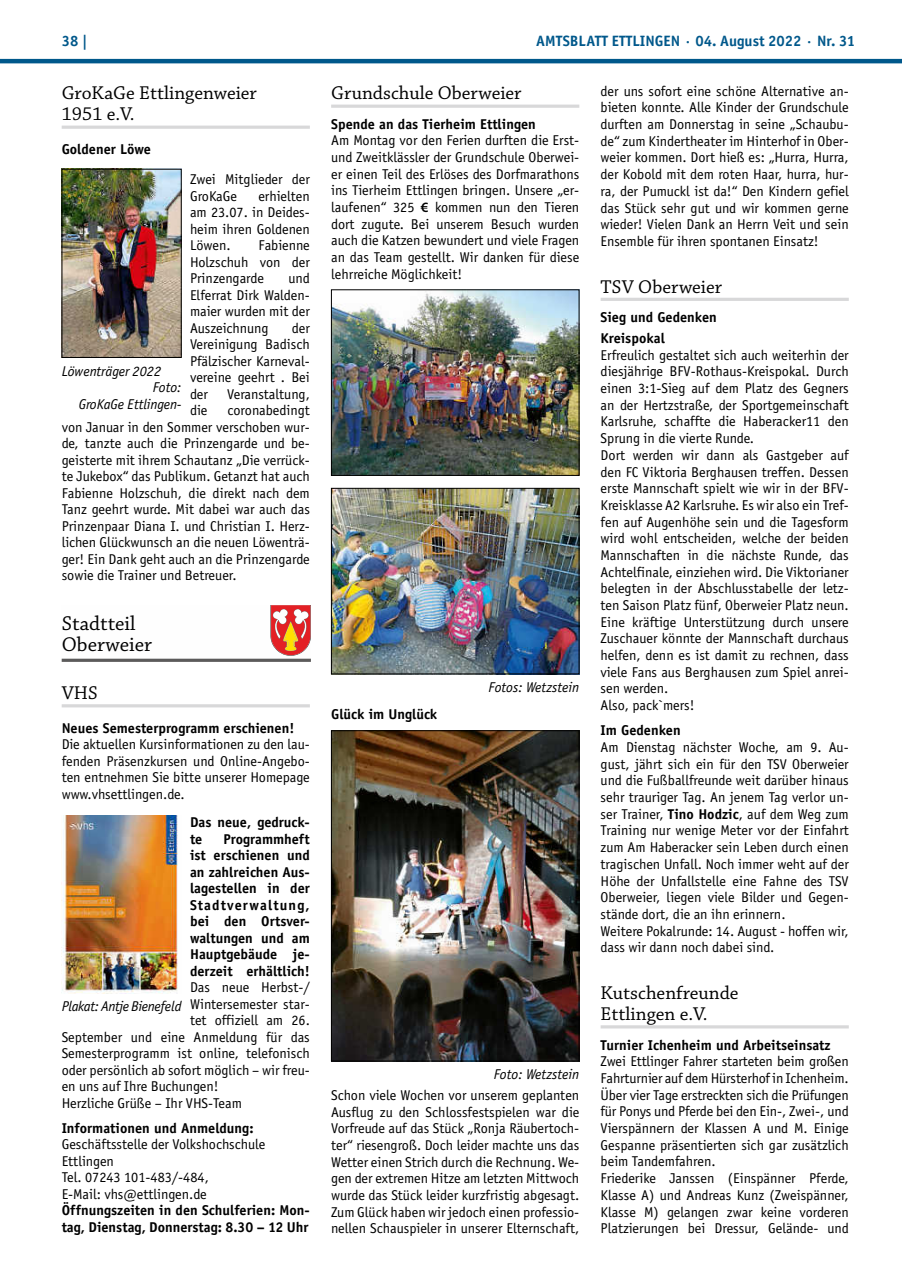
<style>
.page{position:relative;width:902px;height:1280px;background:#fff}
.page>*{position:absolute;margin:0;border:0;box-sizing:border-box;transform-origin:0 0}
.t1{font:21px/21px "Chaparral Pro";color:#000}
.t2{font:19.5px/21px "Chaparral Pro";color:#000}
.t3{font:700 15px "Officina Sans";color:#00588b}
.t4{font:14.25px/16.6px "Officina Sans";color:#000;text-align:justify}
.t5{font:700 14.25px/16.5px "Officina Sans";color:#000}
.t6{font:italic 14.25px "Officina Sans";color:#000}
.t7{font:italic 14.25px "Officina Sans";letter-spacing:-.02em;color:#000}
.s1{font-weight:700}
.s2{font-family:"Myriad Pro";font-weight:600}
</style>
<div class="page">
<hr style="left:0;top:59px;width:901px;height:4px;background:#00588b">
<hr style="left:62px;top:126px;width:248px;height:3px;background:#d8d8d9">
<hr style="left:62px;top:704px;width:248px;height:3px;background:#d8d8d9">
<img style="left:64px;top:171px;width:115px;height:185px">
<div style="left:62px;top:169px;width:119px;height:189px;border:1px solid #000"></div>
<hr style="left:62px;top:659px;width:249px;height:3px;background:#5c5b5b">
<svg style="left:270px;top:606px;width:41px;height:50px"></svg>
<img style="left:62px;top:815px;width:116px;height:178px">
<hr style="left:331px;top:105px;width:248px;height:3px;background:#d8d8d9">
<img style="left:333px;top:291px;width:244px;height:183px">
<div style="left:331px;top:289px;width:248px;height:187px;border:1px solid #000"></div>
<img style="left:333px;top:490px;width:244px;height:182px">
<div style="left:331px;top:488px;width:248px;height:186px;border:1px solid #000"></div>
<img style="left:333px;top:732px;width:244px;height:327px">
<div style="left:331px;top:730px;width:248px;height:331px;border:1px solid #000"></div>
<hr style="left:600px;top:298px;width:248px;height:3px;background:#d8d8d9">
<hr style="left:600px;top:1025px;width:248px;height:3px;background:#d8d8d9">
<p class="t3" style="left:62px;top:32px;width:28px">38 |</p>
<p class="t3" style="left:536px;top:32px;width:320px">AMTSBLATT ETTLINGEN · 04. August 2022 · Nr. 31</p>
<h2 class="t2" style="left:62px;top:84px;width:197px">GroKaGe Ettlingenweier<br>1951 e.V.</h2>
<p class="t5" style="left:62px;top:141px;width:91px">Goldener Löwe</p>
<p class="t4" style="left:600px;top:83px;width:250px">der uns sofort eine schöne Alternative an&shy;bieten konnte. Alle Kinder der Grundschule durften am Donnerstag in seine „Schaubu&shy;de“ zum Kindertheater im Hinterhof in Ober&shy;weier kommen. Dort hieß es: „Hurra, Hurra, der Kobold mit dem roten Haar, hurra, hur&shy;ra, der Pumuckl ist da!“ Den Kindern gefiel das Stück sehr gut und wir kommen gerne wieder! Vielen Dank an Herrn Veit und sein Ensemble für ihren spontanen Einsatz!</p>
<h2 class="t2" style="left:600px;top:277px;width:123px">TSV Oberweier</h2>
<p class="t5" style="left:600px;top:307px;width:118px;line-height:21px">Sieg und Gedenken<br>Kreispokal</p>
<p class="t4" style="left:600px;top:347px;width:250px;text-align:left">Erfreulich gestaltet sich auch weiterhin der diesjährige BFV-Rothaus-Kreispokal. Durch einen 3:1-Sieg auf dem Platz des Gegners an der Hertzstraße, der Sportgemeinschaft Karlsruhe, schaffte die Haberacker11 den Sprung in die vierte Runde.<br>Dort werden wir dann als Gastgeber auf den FC Viktoria Berghausen treffen. Dessen erste Mannschaft spielt wie wir in der BFV-Kreisklasse A2 Karlsruhe. Es wir also ein Tref&shy;fen auf Augenhöhe sein und die Tagesform wird wohl entscheiden, welche der beiden Mannschaften in die nächste Runde, das Achtelfinale, einziehen wird. Die Viktorianer belegten in der Abschlusstabelle der letz&shy;ten Saison Platz fünf, Oberweier Platz neun.<br>Eine kräftige Unterstützung durch unsere Zuschauer könnte der Mannschaft durchaus helfen, denn es ist damit zu rechnen, dass viele Fans aus Berghausen zum Spiel anrei&shy;sen werden.<br>Also, pack`mers!</p>
<p class="t5" style="left:600px;top:722px;width:82px">Im Gedenken</p>
<p class="t4" style="left:600px;top:739px;width:250px;text-align:left">Am Dienstag nächster Woche, am 9. Au&shy;gust, jährt sich ein für den TSV Oberweier und die Fußballfreunde weit darüber hinaus sehr trauriger Tag. An jenem Tag verlor un&shy;ser Trainer, <span class="s1">Tino Hodzic</span>, auf dem Weg zum Training nur wenige Meter vor der Einfahrt zum Am Haberacker sein Leben durch einen tragischen Unfall. Noch immer weht auf der Höhe der Unfallstelle eine Fahne des TSV Oberweier, liegen viele Bilder und Gegen&shy;stände dort, die an ihn erinnern.<br>Weitere Pokalrunde: 14. August - hoffen wir, dass wir dann noch dabei sind.</p>
<h2 class="t2" style="left:600px;top:983px;width:139px">Kutschenfreunde<br>Ettlingen e.V.</h2>
<p class="t5" style="left:600px;top:1036px;width:231px">Turnier Ichenheim und Arbeitseinsatz</p>
<p class="t4" style="left:600px;top:1053px;width:250px;text-align:left">Zwei Ettlinger Fahrer starteten beim großen Fahrturnier auf dem Hürsterhof in Ichenheim.<br>Über vier Tage erstreckten sich die Prüfungen für Ponys und Pferde bei den Ein-, Zwei-, und Vierspännern der Klassen A und M. Einige Gespanne präsentierten sich gar zusätzlich beim Tandemfahren.<br>Friederike Janssen (Einspänner Pferde, Klasse A) und Andreas Kunz (Zweispänner, Klasse M) gelangen zwar keine vorderen Platzierungen bei Dressur, Gelände- und</p>
<h2 class="t2" style="left:331px;top:84px;width:192px">Grundschule Oberweier</h2>
<p class="t5" style="left:331px;top:116px;width:206px">Spende an das Tierheim Ettlingen</p>
<p class="t4" style="left:331px;top:132px;width:250px">Am Montag vor den Ferien durften die Erst&shy;und Zweitklässler der Grundschule Oberwei&shy;er einen Teil des Erlöses des Dorfmarathons ins Tierheim Ettlingen bringen. Unsere „er&shy;laufenen“ 325 <span class="s2">€</span> kommen nun den Tieren dort zugute. Bei unserem Besuch wurden auch die Katzen bewundert und viele Fragen an das Team gestellt. Wir danken für diese lehrreiche Möglichkeit!</p>
<p class="t4" style="left:190px;top:171px;width:121px">Zwei Mitglieder der<br>GroKaGe</p>
<p class="t4" style="left:190px;top:187px;width:121px;text-indent:68px">erhielten am 23.07. in Deides&shy;heim ihren Goldenen Löwen.</p>
<p class="t4" style="left:190px;top:237px;width:121px;text-indent:69px">Fabienne Holzschuh von der Prinzengarde</p>
<p class="t4" style="left:190px;top:270px;width:121px;text-indent:98px">und Elferrat Dirk Walden&shy;maier wurden mit der Auszeichnung</p>
<p class="t4" style="left:190px;top:319px;width:121px;text-indent:102px">der Vereinigung Badisch Pfälzischer Karneval&shy;vereine geehrt . Bei der</p>
<p class="t6" style="left:62px;top:362px;width:101px">Löwenträger 2022</p>
<p class="t6" style="left:153px;top:379px;width:30px">Foto:</p>
<p class="t6" style="left:79px;top:395px;width:104px">GroKaGe Ettlingen-</p>
<p class="t4" style="left:227px;top:385px;width:84px">Veranstaltung,</p>
<p class="t4" style="left:62px;top:402px;width:250px;text-indent:166px">coronabedingt von Januar in den Sommer verschoben wur&shy;de, tanzte auch die Prinzengarde und be&shy;geisterte mit ihrem Schautanz „Die verrück&shy;te Jukebox“ das Publikum. Getanzt hat auch Fabienne Holzschuh, die direkt nach dem Tanz geehrt wurde. Mit dabei war auch das Prinzenpaar Diana I. und Christian I. Herz&shy;lichen Glückwunsch an die neuen Löwenträ&shy;ger! Ein Dank geht auch an die Prinzengarde sowie die Trainer und Betreuer.</p>
<h1 class="t1" style="left:62px;top:614px;width:92px">Stadtteil<br>Oberweier</h1>
<h2 class="t2" style="left:62px;top:683px;width:38px">VHS</h2>
<p class="t5" style="left:62px;top:719px;width:234px">Neues Semesterprogramm erschienen!</p>
<p class="t4" style="left:62px;top:736px;width:250px">Die aktuellen Kursinformationen zu den lau&shy;fenden Präsenzkursen und Online-Angebo&shy;ten entnehmen Sie bitte unserer Homepage www.vhsettlingen.de.</p>
<p class="t4" style="left:190px;top:402px;width:19px">die</p>
<p class="t6" style="left:488px;top:679px;width:92px">Fotos: Wetzstein</p>
<p class="t5" style="left:331px;top:706px;width:108px">Glück im Unglück</p>
<p class="t5" style="left:190px;top:814px;width:121px">Das neue, gedruck&shy;te</p>
<p class="t5" style="left:190px;top:830px;width:121px;text-align:justify;text-indent:33px">Programmheft ist erschienen und an zahlreichen Aus&shy;lagestellen in der Stadtverwaltung, bei den Ortsver&shy;waltungen und am Hauptgebäude je&shy;derzeit erhältlich!</p>
<p class="t4" style="left:190px;top:979px;width:121px">Das neue Herbst-/</p>
<p class="t4" style="left:190px;top:995px;width:121px">Wintersemester star-</p>
<p class="t4" style="left:190px;top:1012px;width:121px">tet offiziell am 26.</p>
<p class="t4" style="left:62px;top:1028px;width:250px">September und eine Anmeldung für das</p>
<p class="t4" style="left:62px;top:1045px;width:250px">Semesterprogramm ist online, telefonisch</p>
<p class="t4" style="left:62px;top:1061px;width:250px">oder persönlich ab sofort möglich – wir freu-</p>
<p class="t4" style="left:62px;top:1078px;width:158px">en uns auf Ihre Buchungen!</p>
<p class="t4" style="left:62px;top:1094px;width:182px">Herzliche Grüße – Ihr VHS-Team</p>
<p class="t5" style="left:62px;top:1119px;width:193px">Informationen und Anmeldung:</p>
<p class="t4" style="left:62px;top:1136px;width:205px;text-align:left">Geschäftsstelle der Volkshochschule<br>Ettlingen<br>Tel. 07243 101-483/-484,<br>E-Mail: vhs@ettlingen.de</p>
<p class="t5" style="left:62px;top:1202px;width:250px">Öffnungszeiten in den Schulferien: Mon&shy;tag, Dienstag, Donnerstag: 8.30 – 12 Uhr</p>
<p class="t7" style="left:62px;top:998px;width:121px">Plakat: Antje Bienefeld</p>
<p class="t6" style="left:494px;top:1066px;width:87px">Foto: Wetzstein</p>
<p class="t4" style="left:331px;top:1087px;width:250px">Schon viele Wochen vor unserem geplanten Ausflug zu den Schlossfestspielen war die Vorfreude auf das Stück „Ronja Räubertoch&shy;ter“ riesengroß. Doch leider machte uns das Wetter einen Strich durch die Rechnung. We&shy;gen der extremen Hitze am letzten Mittwoch wurde das Stück leider kurzfristig abgesagt.<br>Zum Glück haben wir jedoch einen professio&shy;nellen Schauspieler in unserer Elternschaft,</p>
</div>
